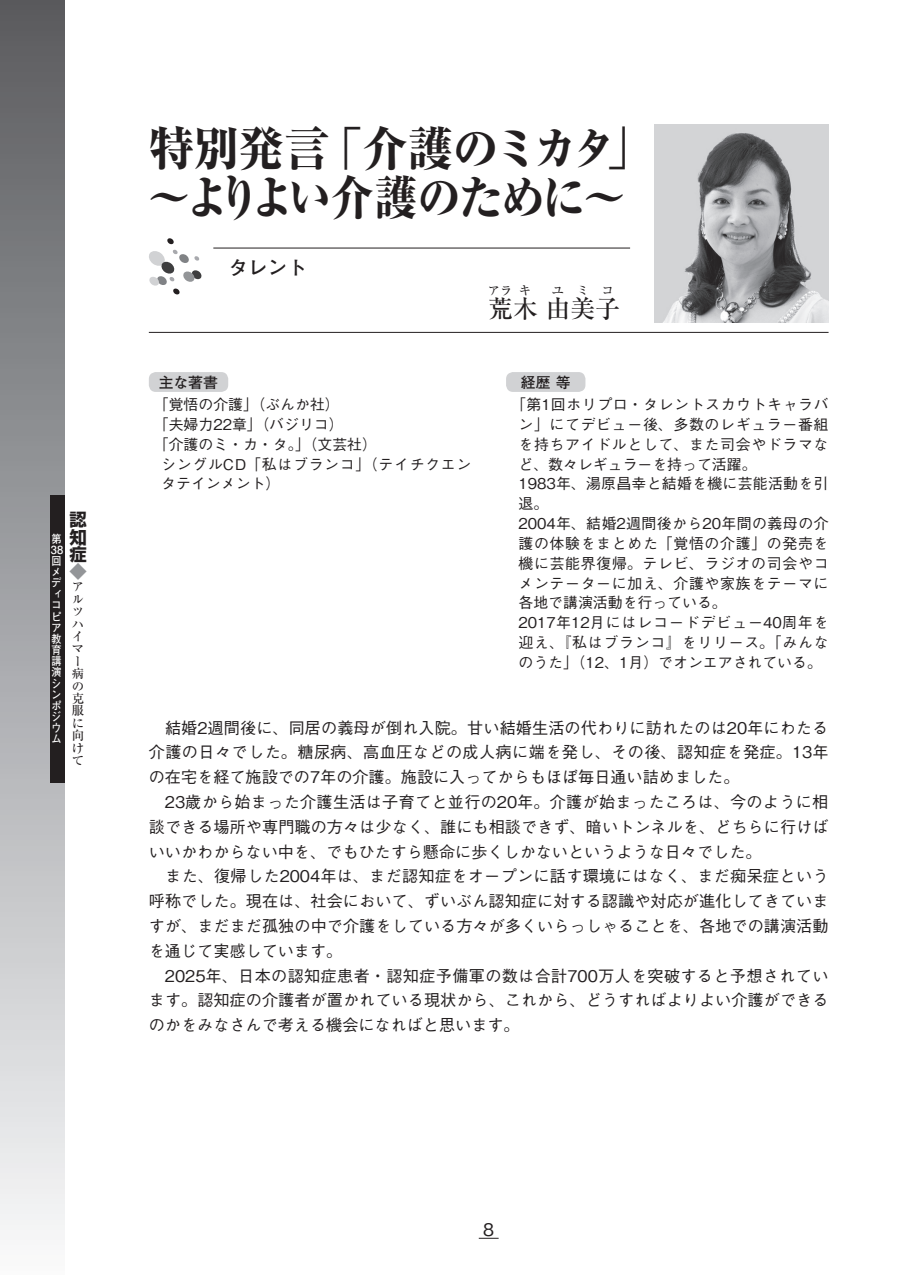
<style>
.page{position:relative;width:903px;height:1275px;background:#fff}
.page>*{position:absolute;margin:0;border:0;box-sizing:border-box;transform-origin:0 0}
.タイトル{font:800 47.07px "Ryumin Pro";letter-spacing:-.03em;color:#231f20}
.タイトル-2{font:800 47.07px "Ryumin Pro";letter-spacing:-.03em;color:#231f20;scale:.92 1}
.氏名{font:500 24.85px "Ryumin Pro";color:#231f20}
.肩書き{font:700 19.78px "Futo Go B101 Pro";color:#231f20}
.t1{font:700 17.32px/17.3px "Shin Go Pro";color:#231f20;text-align:justify}
.t2{font:500 17.32px "Gothic BBB Pro";color:#231f20}
.t3{font:700 17.32px "Shin Go Pro";color:#939598}
.本文{font:500 16.1px/24.8px "Gothic BBB Pro";color:#231f20;text-align:justify}
._12Q16H左インデント{font:500 14.88px/19.8px "Gothic BBB Pro";letter-spacing:.045em;color:#231f20;text-align:justify}
._12Q16H左インデント-2{font:500 14.88px "Gothic BBB Pro";color:#231f20}
._12Q16H左インデント-3{font:500 14.88px/19.8px "Gothic BBB Pro";letter-spacing:.02em;color:#231f20}
.ノーマル{font:700 14.88px "Futo Go B101 Pro";letter-spacing:-.005em;color:#231f20}
.氏名-2{font:500 12.42px/12.4px "Ryumin Pro";color:#231f20}
.t4{font:700 11.2px/11.2px "Futo Go B101 Pro";color:#fff;scale:.9 1}
</style>
<div class="page">
<svg style="left:479px;top:1238px;width:20px;height:1px"></svg>
<div style="left:0;top:0;width:64px;height:1275px;background:linear-gradient(to bottom,#595a5e,#f7f8fa)"></div>
<div style="left:50px;top:495px;width:14px;height:288px;background:#231f20"></div>
<svg style="left:149px;top:238px;width:53px;height:57px"></svg>
<img style="left:655px;top:124px;width:173px;height:198px">
<hr style="left:213px;top:248px;width:417px;height:1px;background:#231f20">
<hr style="left:149px;top:332px;width:679px;height:1px;background:#231f20">
<div style="left:149px;top:372px;width:79px;height:20px;background:#d1d2d4;border-radius:7px"></div>
<div style="left:506px;top:372px;width:79px;height:20px;background:#d1d2d4;border-radius:7px"></div>
<p class="t1" style="left:69px;top:509px;width:19px">認知症</p>
<p class="t3" style="left:69px;top:558px;width:19px">◆</p>
<p class="氏名-2" style="left:72px;top:580px;width:14px">アルツハイマー病の克服に向けて</p>
<p class="t4" style="left:51px;top:531px;width:15px">第<br>38回メディコピア教育講演シンポジウム</p>
<p class="タイトル" style="left:149px;top:111px;width:505px">特別発言「介護のミカタ」</p>
<p class="タイトル-2" style="left:148px;top:161px;width:522px">〜よりよい介護のために〜</p>
<p class="肩書き" style="left:228px;top:252px;width:81px">タレント</p>
<p class="氏名-2" style="left:488px;top:283px;width:26px">アラ</p>
<p class="氏名-2" style="left:519px;top:283px;width:14px">キ</p>
<p class="氏名-2" style="left:552px;top:283px;width:14px">ユ</p>
<p class="氏名-2" style="left:577px;top:283px;width:14px">ミ</p>
<p class="氏名-2" style="left:601px;top:283px;width:14px">コ</p>
<p class="氏名" style="left:488px;top:289px;width:134px">荒木由美子</p>
<p class="ノーマル" style="left:159px;top:370px;width:61px">主な著書</p>
<p class="_12Q16H左インデント-2" style="left:154px;top:392px;width:188px">「覚悟の介護」（ぶんか社）</p>
<p class="_12Q16H左インデント-2" style="left:154px;top:412px;width:191px">「夫婦力22章」（バジリコ）</p>
<p class="_12Q16H左インデント" style="left:154px;top:432px;width:225px">「介護のミ・カ・タ。」（文芸社）</p>
<p class="_12Q16H左インデント" style="left:161px;top:452px;width:312px">シングルCD「私はブランコ」（テイチクエンタテインメント）</p>
<p class="ノーマル" style="left:521px;top:370px;width:51px">経歴 等</p>
<p class="_12Q16H左インデント" style="left:518px;top:393px;width:312px;text-indent:-7px">「第1回ホリプロ・タレントスカウトキャラバン」にてデビュー後、多数のレギュラー番組を持ちアイドルとして、また司会やドラマなど、数々レギュラーを持って活躍。</p>
<p class="_12Q16H左インデント-3" style="left:518px;top:472px;width:311px">1983年、湯原昌幸と結婚を機に芸能活動を引退。</p>
<p class="_12Q16H左インデント" style="left:518px;top:512px;width:312px">2004年、結婚2週間後から20年間の義母の介護の体験をまとめた「覚悟の介護」の発売を機に芸能界復帰。テレビ、ラジオの司会やコメンテーターに加え、介護や家族をテーマに各地で講演活動を行っている。</p>
<p class="_12Q16H左インデント" style="left:518px;top:611px;width:312px">2017年12月にはレコードデビュー40周年を迎え、『私はブランコ』をリリース。「みんなのうた」（12、1月）でオンエアされている。</p>
<p class="本文" style="left:149px;top:713px;width:681px">　結婚2週間後に、同居の義母が倒れ入院。甘い結婚生活の代わりに訪れたのは20年にわたる介護の日々でした。糖尿病、高血圧などの成人病に端を発し、その後、認知症を発症。13年の在宅を経て施設での7年の介護。施設に入ってからもほぼ毎日通い詰めました。</p>
<p class="本文" style="left:149px;top:787px;width:681px">　23歳から始まった介護生活は子育てと並行の20年。介護が始まったころは、今のように相談できる場所や専門職の方々は少なく、誰にも相談できず、暗いトンネルを、どちらに行けばいいかわからない中を、でもひたすら懸命に歩くしかないというような日々でした。</p>
<p class="本文" style="left:149px;top:862px;width:681px">　また、復帰した2004年は、まだ認知症をオープンに話す環境にはなく、まだ痴呆症という呼称でした。現在は、社会において、ずいぶん認知症に対する認識や対応が進化してきていますが、まだまだ孤独の中で介護をしている方々が多くいらっしゃることを、各地での講演活動を通じて実感しています。</p>
<p class="本文" style="left:149px;top:961px;width:681px">　2025年、日本の認知症患者・認知症予備軍の数は合計700万人を突破すると予想されています。認知症の介護者が置かれている現状から、これから、どうすればよりよい介護ができるのかをみなさんで考える機会になればと思います。</p>
<p class="t2" style="left:483px;top:1215px;width:12px">8</p>
</div>
